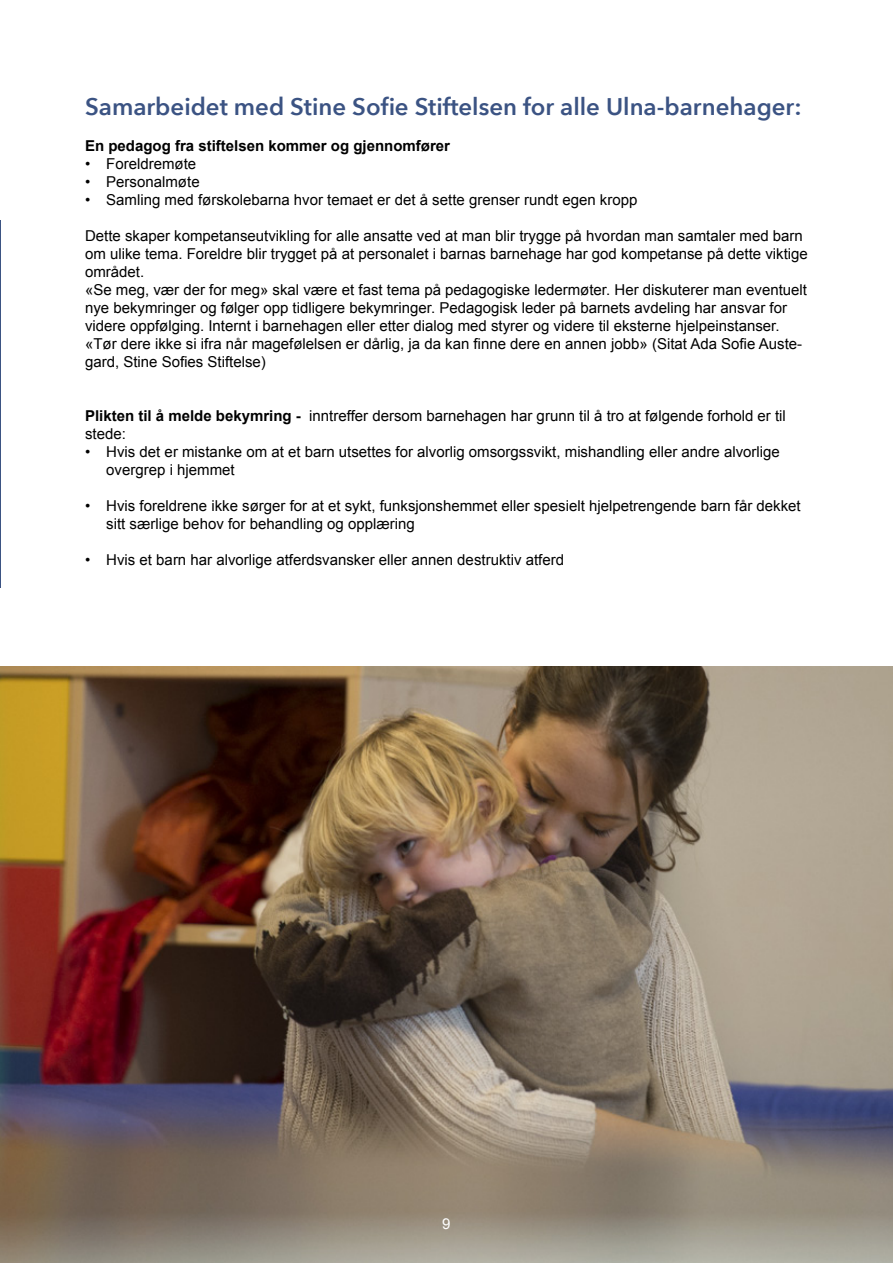
<style>
.page{position:relative;width:893px;height:1263px;background:#fff}
.page>*{position:absolute;margin:0;border:0;box-sizing:border-box;transform-origin:0 0}
.t1{font:600 24px "Avenir Next";color:#3b5383}
.t2{font:15px/18px "Arial";color:#000}
.t3{font:700 15px "Arial";color:#000}
.t4{font:15px "Arial";color:#fff}
.s1{font-weight:700}
</style>
<div class="page">
<img style="left:1px;top:667px;width:892px;height:596px">
<hr style="left:0;top:220px;width:1px;height:367px;background:#3b5383">
<h1 class="t1" style="left:85px;top:86px;width:718px">Samarbeidet med Stine Sofie Stiftelsen for alle Ulna-barnehager:</h1>
<p class="t3" style="left:85px;top:136px;width:367px">En pedagog fra stiftelsen kommer og gjennomfører</p>
<p class="t2" style="left:85px;top:155px;width:113px">• Foreldremøte</p>
<p class="t2" style="left:85px;top:173px;width:116px">• Personalmøte</p>
<p class="t2" style="left:85px;top:191px;width:554px">• Samling med førskolebarna hvor temaet er det å sette grenser rundt egen kropp</p>
<p class="t2" style="left:85px;top:227px;width:724px">Dette skaper kompetanseutvikling for alle ansatte ved at man blir trygge på hvordan man samtaler med barn om ulike tema. Foreldre blir trygget på at personalet i barnas barnehage har god kompetanse på dette viktige området.<br>«Se meg, vær der for meg» skal være et fast tema på pedagogiske ledermøter. Her diskuterer man eventuelt nye bekymringer og følger opp tidligere bekymringer. Pedagogisk leder på barnets avdeling har ansvar for videre oppfølging. Internt i barnehagen eller etter dialog med styrer og videre til eksterne hjelpeinstanser. «Tør dere ikke si ifra når magefølelsen er dårlig, ja da kan finne dere en annen jobb» (Sitat Ada Sofie Auste&shy;gard, Stine Sofies Stiftelse)</p>
<p class="t2" style="left:85px;top:407px;width:702px"><span class="s1">Plikten til å melde bekymring -</span> inntreffer dersom barnehagen har grunn til å tro at følgende forhold er til stede:</p>
<p class="t2" style="left:106px;top:443px;width:675px;text-indent:-21px">• Hvis det er mistanke om at et barn utsettes for alvorlig omsorgssvikt, mishandling eller andre alvorlige overgrep i hjemmet</p>
<p class="t2" style="left:106px;top:497px;width:696px;text-indent:-21px">• Hvis foreldrene ikke sørger for at et sykt, funksjonshemmet eller spesielt hjelpetrengende barn får dekket sitt særlige behov for behandling og opplæring</p>
<p class="t2" style="left:85px;top:551px;width:480px">• Hvis et barn har alvorlige atferdsvansker eller annen destruktiv atferd</p>
<p class="t4" style="left:442px;top:1214px;width:10px">9</p>
</div>
